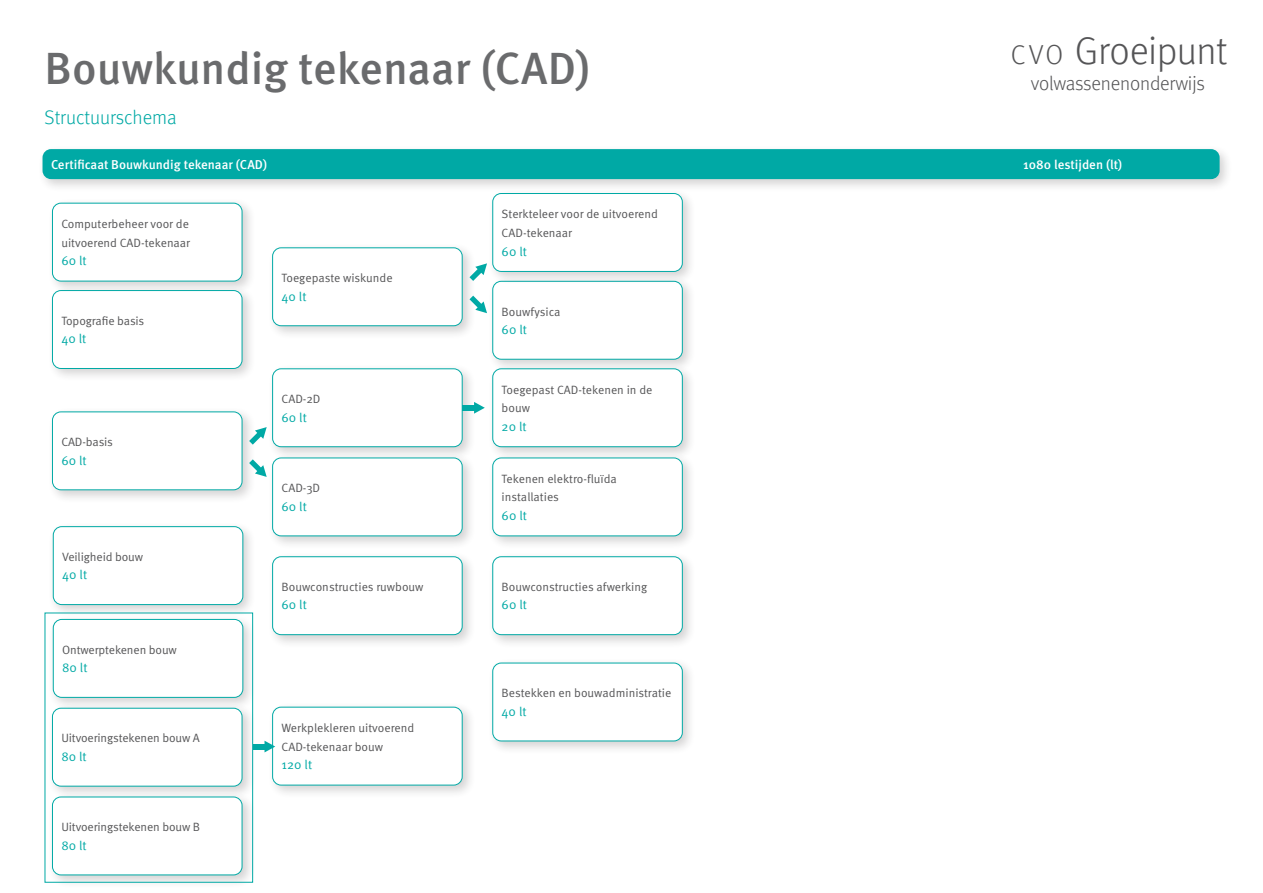
<style>
.page{position:relative;width:1263px;height:893px;background:#fff}
.page>*{position:absolute;margin:0;border:0;box-sizing:border-box;transform-origin:0 0}
.t1{font:500 45px "Meta Pro";color:#6a6b6d}
.t2{font:300 39.15px "Meta Pro";letter-spacing:-.015em;color:#555557}
.t3{font:300 19.65px "Meta Pro";letter-spacing:-.01em;color:#555557}
.t4{font:300 19.5px "Meta Pro";color:#00a9a5}
.t5{font:12.9px "Meta Pro Norm";color:#00a9a5}
.t6{font:500 12.9px "Meta Pro";color:#fff}
.t7{font:12px/18.6px "Meta Pro Norm";letter-spacing:-.005em;color:#555557}
.s1{font-size:27.45px}
</style>
<div class="page">
<div style="left:38px;top:144px;width:1195px;height:48px;background:#231f20;opacity:.2"></div>
<div style="left:43px;top:149px;width:1176px;height:30px;background:#00a9a5;border-radius:9px"></div>
<div style="left:47px;top:198px;width:209px;height:97px;background:#231f20;opacity:.2"></div>
<div style="left:52px;top:203px;width:190px;height:78px;background:#fff;border-radius:9px"></div>
<div style="left:52px;top:203px;width:190px;height:78px;border:1px solid #00a9a5;border-radius:9px"></div>
<div style="left:488px;top:276px;width:208px;height:97px;background:#231f20;opacity:.2"></div>
<div style="left:493px;top:281px;width:189px;height:78px;background:#fff;border-radius:9px"></div>
<div style="left:492px;top:281px;width:191px;height:79px;border:1px solid #00a9a5;border-radius:9px"></div>
<div style="left:267px;top:364px;width:209px;height:96px;background:#231f20;opacity:.2"></div>
<div style="left:273px;top:369px;width:189px;height:78px;background:#fff;border-radius:9px"></div>
<div style="left:272px;top:368px;width:191px;height:79px;border:1px solid #00a9a5;border-radius:9px"></div>
<div style="left:267px;top:243px;width:209px;height:96px;background:#231f20;opacity:.2"></div>
<div style="left:273px;top:248px;width:189px;height:78px;background:#fff;border-radius:9px"></div>
<div style="left:272px;top:247px;width:191px;height:79px;border:1px solid #00a9a5;border-radius:9px"></div>
<div style="left:267px;top:453px;width:209px;height:96px;background:#231f20;opacity:.2"></div>
<div style="left:273px;top:458px;width:189px;height:78px;background:#fff;border-radius:9px"></div>
<div style="left:272px;top:458px;width:191px;height:78px;border:1px solid #00a9a5;border-radius:9px"></div>
<div style="left:267px;top:552px;width:209px;height:96px;background:#231f20;opacity:.2"></div>
<div style="left:273px;top:557px;width:189px;height:78px;background:#fff;border-radius:9px"></div>
<div style="left:272px;top:556px;width:191px;height:79px;border:1px solid #00a9a5;border-radius:9px"></div>
<div style="left:488px;top:552px;width:208px;height:96px;background:#231f20;opacity:.2"></div>
<div style="left:493px;top:557px;width:189px;height:78px;background:#fff;border-radius:9px"></div>
<div style="left:492px;top:556px;width:191px;height:79px;border:1px solid #00a9a5;border-radius:9px"></div>
<div style="left:488px;top:658px;width:208px;height:97px;background:#231f20;opacity:.2"></div>
<div style="left:493px;top:663px;width:189px;height:78px;background:#fff;border-radius:9px"></div>
<div style="left:492px;top:663px;width:191px;height:78px;border:1px solid #00a9a5;border-radius:9px"></div>
<div style="left:488px;top:364px;width:208px;height:96px;background:#231f20;opacity:.2"></div>
<div style="left:493px;top:369px;width:189px;height:78px;background:#fff;border-radius:9px"></div>
<div style="left:492px;top:368px;width:191px;height:79px;border:1px solid #00a9a5;border-radius:9px"></div>
<div style="left:488px;top:453px;width:208px;height:96px;background:#231f20;opacity:.2"></div>
<div style="left:493px;top:458px;width:189px;height:78px;background:#fff;border-radius:9px"></div>
<div style="left:492px;top:458px;width:191px;height:78px;border:1px solid #00a9a5;border-radius:9px"></div>
<div style="left:267px;top:702px;width:209px;height:97px;background:#231f20;opacity:.2"></div>
<div style="left:273px;top:707px;width:189px;height:78px;background:#fff;border-radius:9px"></div>
<div style="left:272px;top:707px;width:191px;height:78px;border:1px solid #00a9a5;border-radius:9px"></div>
<div style="left:488px;top:188px;width:208px;height:97px;background:#231f20;opacity:.2"></div>
<div style="left:493px;top:193px;width:189px;height:78px;background:#fff;border-radius:9px"></div>
<div style="left:492px;top:193px;width:191px;height:79px;border:1px solid #00a9a5;border-radius:9px"></div>
<div style="left:47px;top:407px;width:209px;height:96px;background:#231f20;opacity:.2"></div>
<div style="left:52px;top:412px;width:190px;height:78px;background:#fff;border-radius:9px"></div>
<div style="left:52px;top:411px;width:190px;height:79px;border:1px solid #00a9a5;border-radius:9px"></div>
<div style="left:48px;top:614px;width:209px;height:97px;background:#231f20;opacity:.2"></div>
<div style="left:53px;top:619px;width:190px;height:78px;background:#fff;border-radius:9px"></div>
<div style="left:53px;top:619px;width:190px;height:79px;border:1px solid #00a9a5;border-radius:9px"></div>
<div style="left:47px;top:703px;width:209px;height:97px;background:#231f20;opacity:.2"></div>
<div style="left:52px;top:708px;width:190px;height:78px;background:#fff;border-radius:9px"></div>
<div style="left:52px;top:708px;width:190px;height:78px;border:1px solid #00a9a5;border-radius:9px"></div>
<div style="left:47px;top:792px;width:209px;height:96px;background:#231f20;opacity:.2"></div>
<div style="left:52px;top:797px;width:190px;height:78px;background:#fff;border-radius:9px"></div>
<div style="left:52px;top:797px;width:190px;height:78px;border:1px solid #00a9a5;border-radius:9px"></div>
<div style="left:47px;top:285px;width:209px;height:97px;background:#231f20;opacity:.2"></div>
<div style="left:52px;top:291px;width:190px;height:77px;background:#fff;border-radius:9px"></div>
<div style="left:52px;top:290px;width:190px;height:79px;border:1px solid #00a9a5;border-radius:9px"></div>
<div style="left:48px;top:521px;width:209px;height:97px;background:#231f20;opacity:.2"></div>
<div style="left:53px;top:527px;width:190px;height:78px;background:#fff;border-radius:9px"></div>
<div style="left:53px;top:526px;width:190px;height:79px;border:1px solid #00a9a5;border-radius:9px"></div>
<div style="left:45px;top:613px;width:208px;height:270px;border:1px solid #00a9a5"></div>
<svg style="left:264px;top:741px;width:11px;height:11px"></svg>
<div style="left:253px;top:744px;width:12px;height:5px;background:#00a9a5"></div>
<svg style="left:474px;top:402px;width:11px;height:12px"></svg>
<div style="left:463px;top:405px;width:12px;height:5px;background:#00a9a5"></div>
<svg style="left:249px;top:427px;width:18px;height:18px"></svg>
<svg style="left:469px;top:263px;width:18px;height:18px"></svg>
<svg style="left:249px;top:459px;width:18px;height:18px"></svg>
<svg style="left:469px;top:296px;width:18px;height:17px"></svg>
<h1 class="t1" style="left:45px;top:34px;width:547px">Bouwkundig tekenaar (CAD)</h1>
<h3 class="t4" style="left:45px;top:103px;width:134px">Structuurschema</h3>
<h2 class="t2" style="left:1011px;top:22px;width:218px"><span class="s1">C VO</span> Groeipunt</h2>
<h3 class="t3" style="left:1031px;top:69px;width:176px">volwassenenonderwijs</h3>
<p class="t6" style="left:51px;top:154px;width:218px">Certificaat Bouwkundig tekenaar (CAD)</p>
<p class="t6" style="left:1023px;top:154px;width:100px">1080 lestijden (lt)</p>
<p class="t7" style="left:61px;top:214px;width:130px">Computerbeheer voor de uitvoerend CAD-tekenaar</p>
<p class="t5" style="left:61px;top:251px;width:27px">60 lt</p>
<p class="t7" style="left:61px;top:311px;width:84px">Topografie basis</p>
<p class="t5" style="left:61px;top:329px;width:26px">40 lt</p>
<p class="t7" style="left:61px;top:432px;width:53px">CAD-basis</p>
<p class="t5" style="left:61px;top:450px;width:27px">60 lt</p>
<p class="t7" style="left:62px;top:547px;width:82px">Veiligheid bouw</p>
<p class="t5" style="left:62px;top:565px;width:26px">40 lt</p>
<p class="t7" style="left:62px;top:639px;width:116px">Ontwerptekenen bouw</p>
<p class="t5" style="left:62px;top:658px;width:27px">80 lt</p>
<p class="t7" style="left:61px;top:728px;width:140px">Uitvoeringstekenen bouw A</p>
<p class="t5" style="left:61px;top:747px;width:27px">80 lt</p>
<p class="t7" style="left:61px;top:817px;width:140px">Uitvoeringstekenen bouw B</p>
<p class="t5" style="left:61px;top:835px;width:27px">80 lt</p>
<p class="t7" style="left:281px;top:268px;width:113px">Toegepaste wiskunde</p>
<p class="t5" style="left:281px;top:286px;width:26px">40 lt</p>
<p class="t7" style="left:281px;top:389px;width:41px">CAD-2D</p>
<p class="t5" style="left:281px;top:407px;width:27px">60 lt</p>
<p class="t7" style="left:281px;top:478px;width:40px">CAD-3D</p>
<p class="t5" style="left:281px;top:496px;width:27px">60 lt</p>
<p class="t7" style="left:281px;top:577px;width:144px">Bouwconstructies ruwbouw</p>
<p class="t5" style="left:281px;top:595px;width:27px">60 lt</p>
<p class="t7" style="left:281px;top:718px;width:134px">Werkplekleren uitvoerend<br>CAD-tekenaar bouw</p>
<p class="t5" style="left:281px;top:755px;width:32px">120 lt</p>
<p class="t7" style="left:502px;top:204px;width:158px">Sterkteleer voor de uitvoerend<br>CAD-tekenaar</p>
<p class="t5" style="left:502px;top:241px;width:27px">60 lt</p>
<p class="t7" style="left:502px;top:301px;width:60px">Bouwfysica</p>
<p class="t5" style="left:502px;top:320px;width:27px">60 lt</p>
<p class="t7" style="left:502px;top:380px;width:152px">Toegepast CAD-tekenen in de bouw</p>
<p class="t5" style="left:502px;top:417px;width:27px">20 lt</p>
<p class="t7" style="left:502px;top:469px;width:117px">Tekenen elektro-fluïda installaties</p>
<p class="t5" style="left:502px;top:506px;width:27px">60 lt</p>
<p class="t7" style="left:502px;top:577px;width:147px">Bouwconstructies afwerking</p>
<p class="t5" style="left:502px;top:595px;width:27px">60 lt</p>
<p class="t7" style="left:502px;top:683px;width:171px">Bestekken en bouwadministratie</p>
<p class="t5" style="left:502px;top:702px;width:26px">40 lt</p>
</div>
